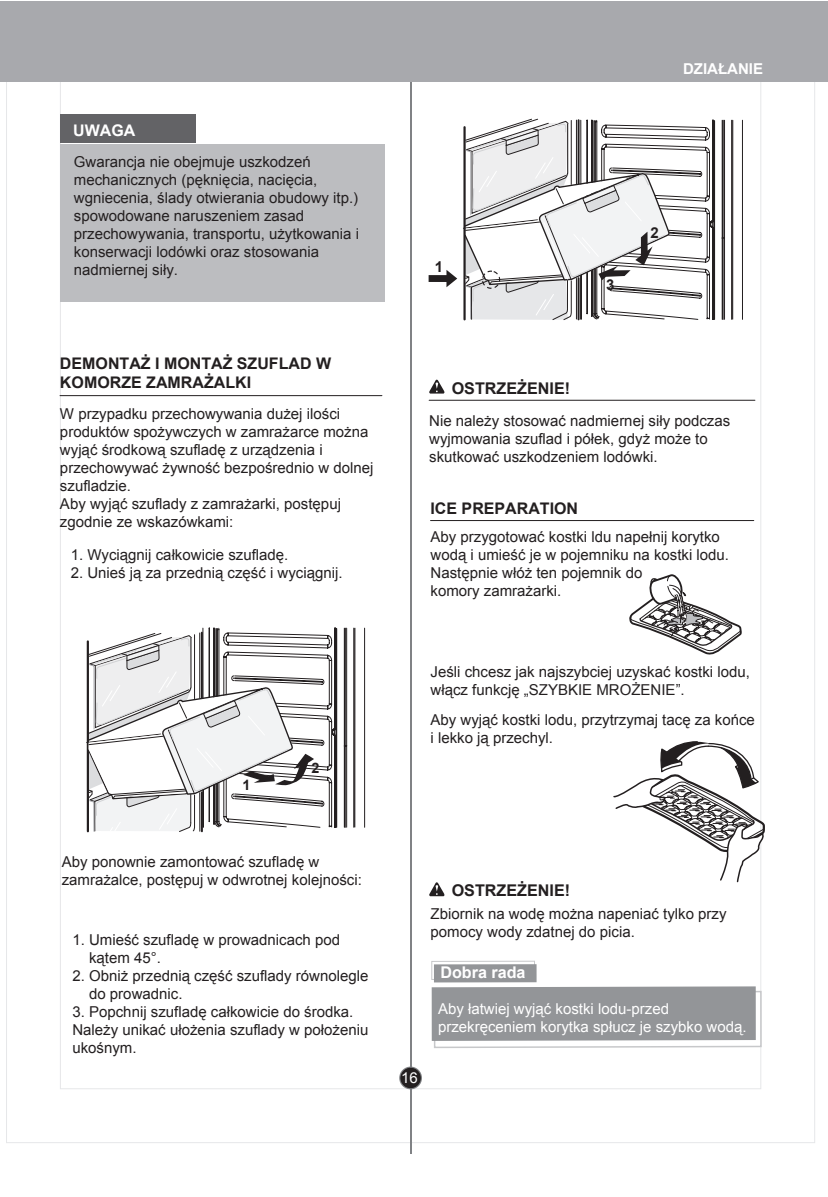
<style>
.page{position:relative;width:828px;height:1197px;background:#fff}
.page>*{position:absolute;margin:0;border:0;box-sizing:border-box;transform-origin:0 0}
.t1{font:700 16.2px "Arial";color:#231f20}
.t2{font:700 16.2px "Arial";color:#fff}
.t3{font:700 16px/19.2px "Arial";color:#231f20}
.t4{font:700 16px "Arial";color:#fff}
.t5{font:15px/18px "Arial";color:#231f20}
.t6{font:15px/18px "Arial";color:#fff}
.t7{font:700 15px "Arial";color:#fff}
.t8{font:700 15px "Arial";color:#231f20}
.t9{font:700 14.4px "Arial";color:#231f20}
</style>
<div class="page">
<hr style="left:410px;top:65px;width:1px;height:1088px;background:#808285">
<svg style="left:399px;top:1066px;width:23px;height:23px"></svg>
<div style="left:400px;top:1067px;width:21px;height:21px;background:#231f20;border-radius:50%"></div>
<div style="left:0;top:1px;width:828px;height:81px;background:#a8a9ad"></div>
<div style="left:60px;top:144px;width:324px;height:157px;background:#bcbdc0"></div>
<div style="left:60px;top:114px;width:135px;height:29px;background:#636366"></div>
<hr style="left:60px;top:395px;width:322px;height:1px;background:#231f20">
<hr style="left:429px;top:400px;width:326px;height:1px;background:#231f20">
<svg style="left:429px;top:379px;width:16px;height:14px"></svg>
<svg style="left:429px;top:882px;width:16px;height:14px"></svg>
<svg style="left:428px;top:119px;width:315px;height:202px"></svg>
<svg style="left:86px;top:627px;width:279px;height:206px"></svg>
<svg style="left:628px;top:521px;width:115px;height:134px"></svg>
<svg style="left:613px;top:740px;width:152px;height:143px"></svg>
<div style="left:431px;top:960px;width:104px;height:19px;border:1px solid #c7c8ca"></div>
<div style="left:434px;top:964px;width:102px;height:18px;background:#939598"></div>
<svg style="left:432px;top:986px;width:330px;height:62px;background:#a1a3a5"></svg>
<hr style="left:430px;top:520px;width:324px;height:1px;background:#231f20">
<p class="t4" style="left:73px;top:120px;width:64px">UWAGA</p>
<p class="t5" style="left:74px;top:153px;width:287px">Gwarancja nie obejmuje uszkodzeń mechanicznych (pęknięcia, nacięcia, wgniecenia, ślady otwierania obudowy itp.) spowodowane naruszeniem zasad przechowywania, transportu, użytkowania i konserwacji lodówki oraz stosowania nadmiernej siły.</p>
<p class="t3" style="left:60px;top:354px;width:273px">DEMONTAŻ I MONTAŻ SZUFLAD W<br>KOMORZE ZAMRAŻALKI</p>
<p class="t5" style="left:60px;top:405px;width:315px">W przypadku przechowywania dużej ilości produktów spożywczych w zamrażarce można wyjąć środkową szufladę z urządzenia i przechowywać żywność bezpośrednio w dolnej szufladzie.<br>Aby wyjąć szuflady z zamrażarki, postępuj zgodnie ze wskazówkami:</p>
<p class="t5" style="left:71px;top:545px;width:219px">1. Wyciągnij całkowicie szufladę.</p>
<p class="t5" style="left:71px;top:563px;width:273px">2. Unieś ją za przednią część i wyciągnij.</p>
<p class="t9" style="left:242px;top:775px;width:9px">1</p>
<p class="t9" style="left:312px;top:758px;width:9px">2</p>
<p class="t5" style="left:62px;top:852px;width:302px">Aby ponownie zamontować szufladę w zamrażalce, postępuj w odwrotnej kolejności:</p>
<p class="t5" style="left:89px;top:931px;width:252px;text-indent:-17px">1. Umieść szufladę w prowadnicach pod kątem 45°.</p>
<p class="t5" style="left:89px;top:967px;width:281px;text-indent:-17px">2. Obniż przednią część szuflady równolegle do prowadnic.</p>
<p class="t5" style="left:72px;top:1003px;width:297px">3. Popchnij szufladę całkowicie do środka.<br>Należy unikać ułożenia szuflady w położeniu ukośnym.</p>
<p class="t7" style="left:683px;top:59px;width:81px">DZIAŁANIE</p>
<p class="t8" style="left:435px;top:256px;width:10px">1</p>
<p class="t1" style="left:452px;top:377px;width:120px">OSTRZEŻENIE!</p>
<p class="t8" style="left:606px;top:275px;width:10px">3</p>
<p class="t8" style="left:650px;top:223px;width:10px">2</p>
<p class="t5" style="left:429px;top:412px;width:302px">Nie należy stosować nadmiernej siły podczas wyjmowania szuflad i półek, gdyż może to skutkować uszkodzeniem lodówki.</p>
<p class="t3" style="left:430px;top:499px;width:149px">ICE PREPARATION</p>
<p class="t5" style="left:430px;top:527px;width:300px">Aby przygotować kostki ldu napełnij korytko wodą i umieść je w pojemniku na kostki lodu.<br>Następnie włóż ten pojemnik do<br>komory zamrażarki.</p>
<p class="t5" style="left:430px;top:662px;width:321px">Jeśli chcesz jak najszybciej uzyskać kostki lodu, włącz funkcję „SZYBKIE MROŻENIE”.</p>
<p class="t5" style="left:430px;top:711px;width:326px">Aby wyjąć kostki lodu, przytrzymaj tacę za końce i lekko ją przechyl.</p>
<p class="t1" style="left:452px;top:879px;width:120px">OSTRZEŻENIE!</p>
<p class="t5" style="left:430px;top:905px;width:297px">Zbiornik na wodę można napeniać tylko przy pomocy wody zdatnej do picia.</p>
<p class="t2" style="left:440px;top:961px;width:87px">Dobra rada</p>
<p class="t6" style="left:438px;top:999px;width:310px">Aby łatwiej wyjąć kostki lodu-przed przekręceniem korytka spłucz je szybko wodą.</p>
<p class="t6" style="left:401px;top:1068px;width:18px">16</p>
</div>
